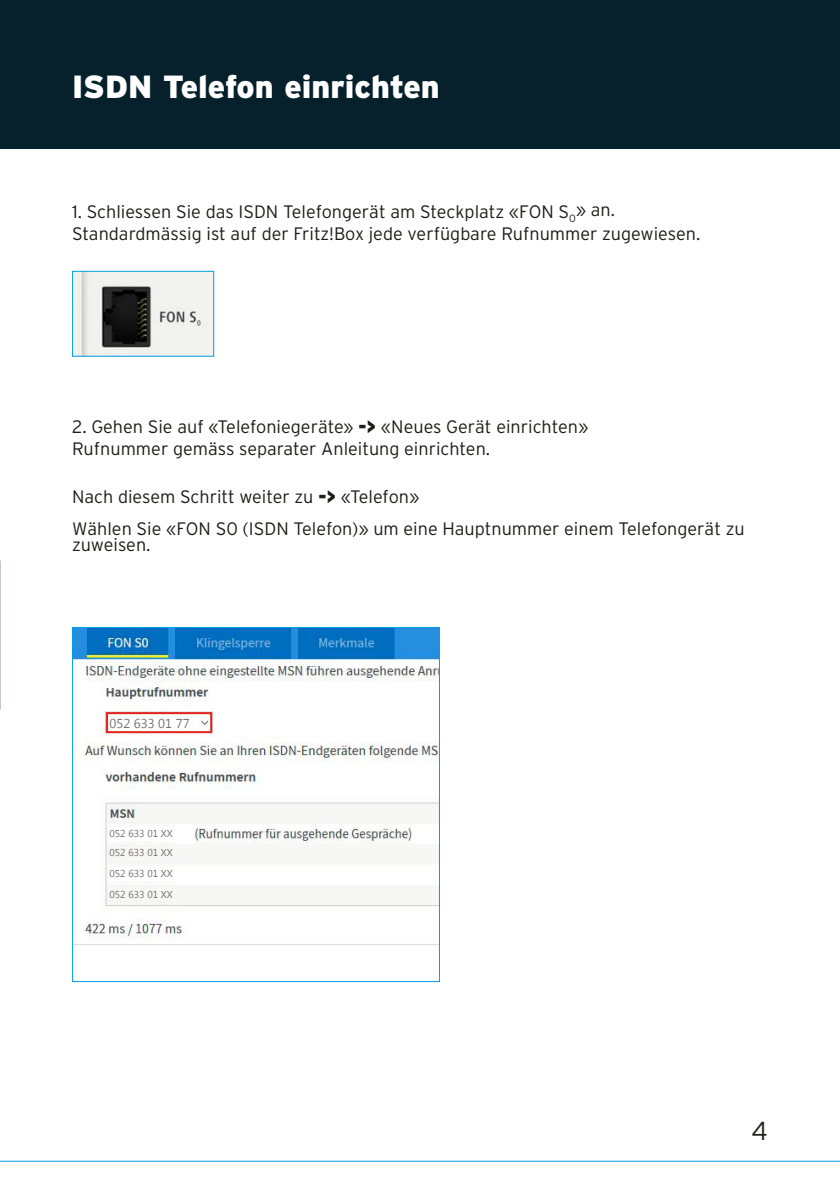
<style>
.page{position:relative;width:840px;height:1191px;background:#fff}
.page>*{position:absolute;margin:0;border:0;box-sizing:border-box;transform-origin:0 0}
.t1{font:900 32px "Interstate";color:#fff}
.t2{font:300 26px "Interstate";color:#1d1d1b}
.t3{font:300 18px/16px "Interstate";color:#1d1d1b}
.t4{font:12.8px "Microsoft Tai Le";color:#737170}
.t5{font:10px "Microsoft Tai Le";color:#737170}
.s1{font-weight:900}
</style>
<div class="page">
<hr style="left:0;top:1160px;width:839px;height:1px;background:#009fe3">
<div style="left:0;top:0;width:839px;height:149px;background:#07212c"></div>
<img style="left:74px;top:629px;width:363px;height:316px">
<div style="left:72px;top:627px;width:367px;height:355px;border:1px solid #009fe3"></div>
<img style="left:74px;top:273px;width:138px;height:82px">
<div style="left:72px;top:271px;width:142px;height:86px;border:1px solid #009fe3"></div>
<div style="left:109px;top:714px;width:88px;height:17px;background:#fff"></div>
<div style="left:106px;top:712px;width:106px;height:21px;border:2px solid #e52421"></div>
<div style="left:109px;top:827px;width:73px;height:13px;background:#fff"></div>
<div style="left:109px;top:846px;width:73px;height:13px;background:#f7f7f5"></div>
<div style="left:109px;top:887px;width:73px;height:14px;background:#f7f7f5"></div>
<div style="left:109px;top:866px;width:73px;height:14px;background:#fff"></div>
<p class="t1" style="left:72px;top:68px;width:369px">ISDN Telefon einrichten</p>
<p class="t3" style="left:72px;top:204px;width:544px">1. Schliessen Sie das ISDN Telefongerät am Steckplatz «FON S<sub>0</sub>» an.</p>
<p class="t3" style="left:72px;top:225px;width:629px">Standardmässig ist auf der Fritz!Box jede verfügbare Rufnummer zugewiesen.</p>
<p class="t3" style="left:72px;top:418px;width:517px">2. Gehen Sie auf «Telefoniegeräte» <span class="s1">-&gt;</span> «Neues Gerät einrichten»</p>
<p class="t3" style="left:72px;top:440px;width:419px">Rufnummer gemäss separater Anleitung einrichten.</p>
<p class="t3" style="left:72px;top:488px;width:349px">Nach diesem Schritt weiter zu <span class="s1">-&gt;</span> «Telefon»</p>
<p class="t3" style="left:72px;top:520px;width:673px">Wählen Sie «FON S0 (ISDN Telefon)» um eine Hauptnummer einem Telefongerät zu zuweisen.</p>
<p class="t4" style="left:109px;top:715px;width:82px">052 633 01 77</p>
<p class="t5" style="left:109px;top:828px;width:65px">052 633 01 XX</p>
<p class="t5" style="left:109px;top:847px;width:65px">052 633 01 XX</p>
<p class="t5" style="left:109px;top:888px;width:65px">052 633 01 XX</p>
<p class="t5" style="left:109px;top:867px;width:65px">052 633 01 XX</p>
<p class="t2" style="left:751px;top:1116px;width:18px">4</p>
</div>
